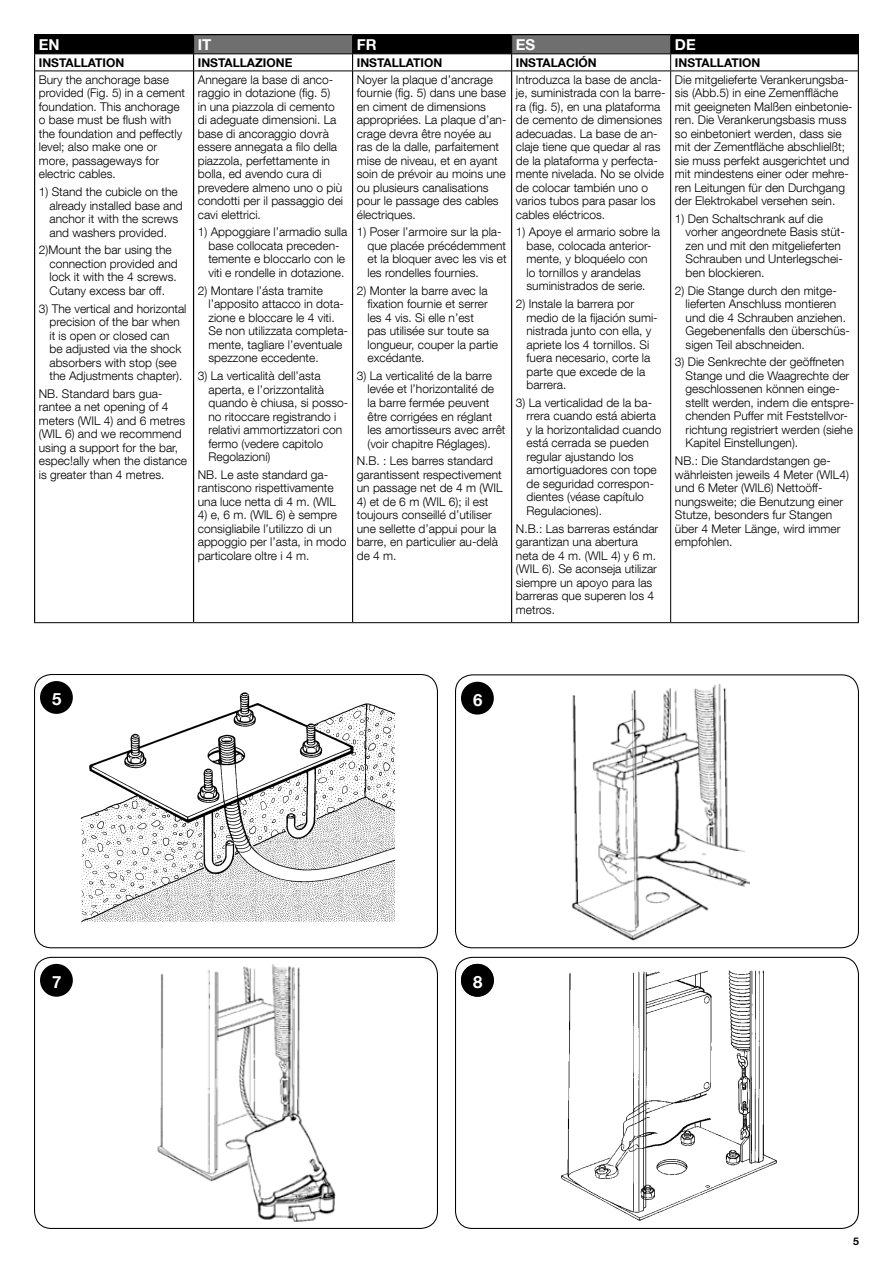
<style>
.page{position:relative;width:893px;height:1263px;background:#fff}
.page>*{position:absolute;margin:0;border:0;box-sizing:border-box;transform-origin:0 0}
.t1{font:700 16.8px "Helvetica Neue LT Com";color:#fff}
.t2{font:700 15px "Helvetica Neue LT Com";color:#fff}
.t3{font:300 12px/13.5px "Helvetica Neue LT Com";color:#000}
.t4{font:700 12px "Helvetica Neue LT Com";color:#000}
.t5{font:700 10.5px "Helvetica Neue LT Com";color:#000}
</style>
<div class="page">
<div style="left:671px;top:35px;width:187px;height:19px;background:#000"></div>
<hr style="left:671px;top:54px;width:187px;height:1px;background:#000">
<hr style="left:35px;top:71px;width:158px;height:1px;background:#000">
<hr style="left:194px;top:71px;width:158px;height:1px;background:#000">
<hr style="left:353px;top:71px;width:158px;height:1px;background:#000">
<hr style="left:512px;top:71px;width:159px;height:1px;background:#000">
<hr style="left:671px;top:71px;width:187px;height:1px;background:#000">
<hr style="left:670px;top:71px;width:1px;height:551px;background:#000">
<hr style="left:34px;top:622px;width:160px;height:1px;background:#000">
<hr style="left:194px;top:622px;width:159px;height:1px;background:#000">
<hr style="left:353px;top:622px;width:159px;height:1px;background:#000">
<hr style="left:512px;top:622px;width:159px;height:1px;background:#000">
<hr style="left:671px;top:622px;width:188px;height:1px;background:#000">
<hr style="left:34px;top:34px;width:160px;height:1px;background:#000">
<hr style="left:194px;top:34px;width:159px;height:1px;background:#000">
<hr style="left:353px;top:34px;width:159px;height:1px;background:#000">
<hr style="left:512px;top:34px;width:159px;height:1px;background:#000">
<hr style="left:671px;top:34px;width:188px;height:1px;background:#000">
<hr style="left:193px;top:71px;width:1px;height:551px;background:#000">
<svg style="left:34px;top:35px;width:637px;height:36px"></svg>
<svg style="left:858px;top:35px;width:1px;height:36px"></svg>
<hr style="left:34px;top:71px;width:1px;height:551px;background:#000">
<hr style="left:352px;top:71px;width:1px;height:551px;background:#000">
<hr style="left:511px;top:71px;width:1px;height:551px;background:#000">
<hr style="left:858px;top:71px;width:1px;height:551px;background:#000">
<div style="left:34px;top:674px;width:404px;height:274px;border:1px solid #000;border-radius:17px"></div>
<div style="left:40px;top:681px;width:33px;height:33px;background:#000;border-radius:50%"></div>
<img style="left:80px;top:692px;width:314px;height:231px">
<div style="left:455px;top:674px;width:404px;height:274px;border:1px solid #000;border-radius:17px"></div>
<div style="left:461px;top:682px;width:33px;height:32px;background:#000;border-radius:50%"></div>
<hr style="left:509px;top:679px;width:316px;height:1px;background:#000">
<hr style="left:509px;top:950px;width:316px;height:1px;background:#000">
<img style="left:572px;top:684px;width:177px;height:257px">
<div style="left:455px;top:957px;width:404px;height:272px;border:1px solid #000;border-radius:17px"></div>
<div style="left:461px;top:964px;width:33px;height:33px;background:#000;border-radius:50%"></div>
<img style="left:561px;top:970px;width:216px;height:251px">
<div style="left:34px;top:957px;width:404px;height:272px;border:1px solid #000;border-radius:17px"></div>
<div style="left:40px;top:964px;width:33px;height:33px;background:#000;border-radius:50%"></div>
<hr style="left:93px;top:959px;width:315px;height:1px;background:#000">
<hr style="left:93px;top:1228px;width:315px;height:1px;background:#000">
<img style="left:157px;top:964px;width:179px;height:258px">
<p class="t2" style="left:39px;top:35px;width:22px">EN</p>
<p class="t2" style="left:198px;top:35px;width:15px">IT</p>
<p class="t2" style="left:357px;top:35px;width:21px">FR</p>
<p class="t2" style="left:516px;top:35px;width:21px">ES</p>
<p class="t2" style="left:675px;top:35px;width:22px">DE</p>
<p class="t4" style="left:39px;top:55px;width:87px">INSTALLATION</p>
<p class="t4" style="left:198px;top:55px;width:96px">INSTALLAZIONE</p>
<p class="t4" style="left:357px;top:55px;width:87px">INSTALLATION</p>
<p class="t4" style="left:516px;top:55px;width:82px">INSTALACIÓN</p>
<p class="t4" style="left:675px;top:55px;width:87px">INSTALLATION</p>
<p class="t3" style="left:39px;top:72px;width:148px">Bury the anchorage base provided (Fig. 5) in a cement foundation. This anchorage o base must be flush with the foundation and peffectly level; also make one or more, passageways for electric cables.</p>
<p class="t3" style="left:49px;top:185px;width:135px;text-indent:-11px">1) Stand the cubicle on the already installed base and anchor it with the screws and washers provided.</p>
<p class="t3" style="left:49px;top:243px;width:130px;text-indent:-11px">2)Mount the bar using the connection provided and lock it with the 4 screws.<br>Cutany excess bar off.</p>
<p class="t3" style="left:39px;top:301px;width:149px;text-align:center">3) The vertical and horizontal precision of the bar when<br>it is open or closed can<br>be adjusted via the shock absorbers with stop (see<br>the Adjustments chapter).</p>
<p class="t3" style="left:39px;top:386px;width:150px">NB. Standard bars gua&shy;rantee a net opening of 4 meters (WIL 4) and 6 metres (WIL 6) and we recommend using a support for the bar, espec!ally when the distance is greater than 4 metres.</p>
<p class="t3" style="left:675px;top:72px;width:179px">Die mitgelieferte Verankerungsba&shy;sis (Abb.5) in eine Zemenffläche mit geeigneten Malßen einbetonie&shy;ren. Die Verankerungsbasis muss so einbetoniert werden, dass sie mit der Zementfläche abschlielßt; sie muss perfekt ausgerichtet und mit mindestens einer oder mehre&shy;ren Leitungen für den Durchgang der Elektrokabel versehen sein.</p>
<p class="t3" style="left:685px;top:212px;width:161px;text-indent:-11px">1) Den Schaltschrank auf die vorher angeordnete Basis stüt&shy;zen und mit den mitgelieferten<br>Schrauben und Unterlegschei&shy;ben blockieren.</p>
<p class="t3" style="left:685px;top:283px;width:166px;text-indent:-11px">2) Die Stange durch den mitge&shy;lieferten Anschluss montieren und die 4 Schrauben anziehen.<br>Gegebenenfalls den überschüs&shy;sigen Teil abschneiden.</p>
<p class="t3" style="left:685px;top:355px;width:170px;text-indent:-11px">3) Die Senkrechte der geöffneten<br>Stange und die Waagrechte der geschlossenen können einge&shy;stellt werden, indem die entspre&shy;chenden Puffer mit Feststellvor&shy;richtung registriert werden (siehe<br>Kapitel Einstellungen).</p>
<p class="t3" style="left:675px;top:454px;width:176px">NB.: Die Standardstangen ge&shy;währleisten jeweils 4 Meter (WIL4) und 6 Meter (WIL6) Nettoöff&shy;nungsweite; die Benutzung einer<br>Stutze, besonders fur Stangen über 4 Meter Länge, wird immer empfohlen.</p>
<p class="t3" style="left:516px;top:72px;width:151px">Introduzca la base de ancla&shy;je, suministrada con la barre&shy;ra (fig. 5), en una plataforma de cemento de dimensiones adecuadas. La base de an&shy;claje tiene que quedar al ras de la plataforma y perfecta&shy;mente nivelada. No se olvide de colocar también uno o varios tubos para pasar los cables eléctricos.</p>
<p class="t3" style="left:526px;top:225px;width:135px;text-indent:-11px">1) Apoye el armario sobre la base, colocada anterior&shy;mente, y bloquéelo con<br>lo tornillos y arandelas suministrados de serie.</p>
<p class="t3" style="left:526px;top:297px;width:133px;text-indent:-11px">2) Instale la barrera por medio de la fijación sumi&shy;nistrada junto con ella, y apriete los 4 tornillos. Si fuera necesario, corte la parte que excede de la barrera.</p>
<p class="t3" style="left:526px;top:396px;width:136px;text-indent:-11px">3) La verticalidad de la ba&shy;rrera cuando está abierta y la horizontalidad cuando está cerrada se pueden regular ajustando los amortiguadores con tope de seguridad correspon&shy;dientes (véase capítulo<br>Regulaciones).</p>
<p class="t3" style="left:516px;top:521px;width:144px">N.B.: Las barreras estándar garantizan una abertura neta de 4 m. (WIL 4) y 6 m. (WIL 6). Se aconseja utilizar siempre un apoyo para las barreras que superen los 4 metros.</p>
<p class="t3" style="left:357px;top:72px;width:151px">Noyer la plaque d’ancrage fournie (fig. 5) dans une base en ciment de dimensions appropriées. La plaque d’an&shy;crage devra être noyée au ras de la dalle, parfaitement mise de niveau, et en ayant soin de prévoir au moins une ou plusieurs canalisations pour le passage des cables électriques.</p>
<p class="t3" style="left:367px;top:225px;width:141px;text-indent:-11px">1) Poser l’armoire sur la pla&shy;que placée précédemment et la bloquer avec les vis et les rondelles fournies.</p>
<p class="t3" style="left:367px;top:283px;width:132px;text-indent:-11px">2) Monter la barre avec la fixation fournie et serrer les 4 vis. Si elle n’est<br>pas utilisée sur toute sa longueur, couper la partie excédante.</p>
<p class="t3" style="left:367px;top:369px;width:140px;text-indent:-11px">3) La verticalité de la barre levée et l’horizontalité de la barre fermée peuvent être corrigées en réglant les amortisseurs avec arrêt (voir chapitre Réglages).</p>
<p class="t3" style="left:357px;top:454px;width:147px">N.B. : Les barres standard garantissent respectivement un passage net de 4 m (WIL</p>
<p class="t3" style="left:357px;top:494px;width:143px">4) et de 6 m (WIL 6); il est toujours conseillé d’utiliser une sellette d’appui pour la barre, en particulier au-delà de 4 m.</p>
<p class="t3" style="left:198px;top:72px;width:147px">Annegare la base di anco&shy;raggio in dotazione (fig. 5)<br>in una piazzola di cemento di adeguate dimensioni. La base di ancoraggio dovrà essere annegata a filo della piazzola, perfettamente in bolla, ed avendo cura di prevedere almeno uno o più condotti per il passaggio dei cavi elettrici.</p>
<p class="t3" style="left:208px;top:225px;width:140px;text-indent:-11px">1) Appoggiare l’armadio sulla base collocata preceden&shy;temente e bloccarlo con le viti e rondelle in dotazione.</p>
<p class="t3" style="left:208px;top:283px;width:141px;text-indent:-11px">2) Montare l’ásta tramite l’apposito attacco in dota&shy;zione e bloccare le 4 viti.<br>Se non utilizzata completa&shy;mente, tagliare l’eventuale spezzone eccedente.</p>
<p class="t3" style="left:208px;top:369px;width:141px;text-indent:-11px">3) La verticalità dell’asta aperta, e l’orizzontalità quando è chiusa, si posso&shy;no ritoccare registrando i relativi ammortizzatori con fermo (vedere capitolo<br>Regolazioni)</p>
<p class="t3" style="left:198px;top:467px;width:140px">NB. Le aste standard ga&shy;rantiscono rispettivamente una luce netta di 4 m. (WIL</p>
<p class="t3" style="left:198px;top:508px;width:150px">4) e, 6 m. (WlL 6) è sempre consigliabile l’utilizzo di un appoggio per l’asta, in modo particolare oltre i 4 m.</p>
<h1 class="t1" style="left:52px;top:688px;width:11px">5</h1>
<h1 class="t1" style="left:473px;top:689px;width:11px">6</h1>
<h1 class="t1" style="left:52px;top:971px;width:11px">7</h1>
<h1 class="t1" style="left:473px;top:971px;width:11px">84</h1>
<p class="t5" style="left:853px;top:1234px;width:7px">5</p>
</div>
